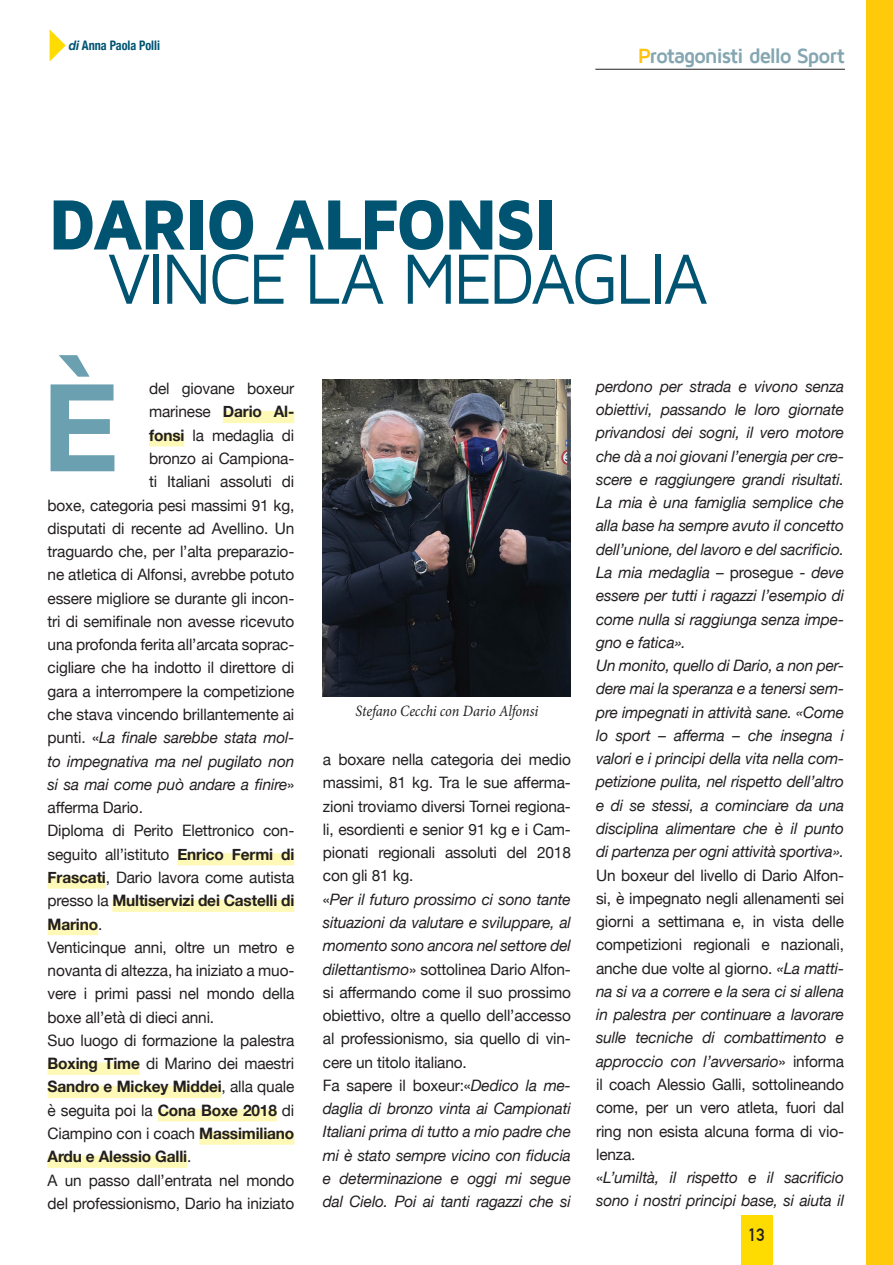
<style>
.page{position:relative;width:893px;height:1265px;background:#fff}
.page>*{position:absolute;margin:0;border:0;box-sizing:border-box;transform-origin:0 0}
.t1{font:700 121.62px "Helvetica Neue";color:#6ba0b1}
.t2{font:73.5px "Maven Pro";letter-spacing:-.055em;color:#005471;scale:.95 1}
.t3{font:900 73.5px "Maven Pro";letter-spacing:-.055em;color:#005471;scale:.95 1}
.t4{font:700 21.18px "Maven Pro";letter-spacing:-.065em;color:#84a6b1}
.t5{font:700 17.5px "DIN Alternate";color:#231f20}
.t6{font:15.75px/23.3px "Helvetica Neue";letter-spacing:-.01em;color:#231f20}
.t7{font:italic 15.75px/23.3px "Helvetica Neue";letter-spacing:-.01em;color:#231f20}
.t8{font:700 15.75px "Helvetica Neue";letter-spacing:-.01em;color:#231f20}
.t9{font:italic 15.75px "Minion Pro";letter-spacing:-.01em;color:#231f20;scale:.91 1}
.t10{font:700 condensed 13.12px "Helvetica Neue";color:#005471;scale:.93 1}
.s1{font-style:italic;font-stretch:normal}
.s2{color:#fec210}
.s3{font-weight:700}
.s4{font-style:normal}
.s5{font-weight:400}
.s6{font-style:italic}
</style>
<div class="page">
<hr style="left:595px;top:69px;width:250px;height:1px;background:#231f20">
<div style="left:741px;top:1215px;width:31px;height:50px;background:#ffdc01"></div>
<svg style="left:50px;top:29px;width:16px;height:32px"></svg>
<div style="left:867px;top:0;width:26px;height:1265px;background:#feca0a"></div>
<div style="left:223px;top:411px;width:71px;height:12px;background:#fff9b8"></div>
<div style="left:149px;top:434px;width:35px;height:12px;background:#fff9b8"></div>
<div style="left:177px;top:853px;width:117px;height:12px;background:#fff9b8"></div>
<div style="left:48px;top:876px;width:58px;height:13px;background:#fff9b8"></div>
<div style="left:112px;top:900px;width:182px;height:12px;background:#fff9b8"></div>
<div style="left:48px;top:923px;width:50px;height:12px;background:#fff9b8"></div>
<div style="left:48px;top:1063px;width:92px;height:12px;background:#fff9b8"></div>
<div style="left:48px;top:1086px;width:174px;height:12px;background:#fff9b8"></div>
<div style="left:158px;top:1109px;width:119px;height:12px;background:#fff9b8"></div>
<div style="left:199px;top:1132px;width:95px;height:13px;background:#fff9b8"></div>
<div style="left:48px;top:1156px;width:139px;height:12px;background:#fff9b8"></div>
<img style="left:323px;top:379px;width:248px;height:318px">
<p class="t10" style="left:69px;top:34px;width:100px"><span class="s1">di</span> Anna Paola Polli</p>
<h3 class="t4" style="left:638px;top:45px;width:209px"><span class="s2">P</span>rotagonisti dello Sport</h3>
<h2 class="t3" style="left:48px;top:185px;width:538px">DARIO ALFONSI</h2>
<h2 class="t2" style="left:108px;top:241px;width:634px">VINCE LA MEDAGLIA</h2>
<h1 class="t1" style="left:42px;top:332px;width:78px">È</h1>
<p class="t6" style="left:149px;top:378px;width:147px">del giovane boxeur</p>
<p class="t6" style="left:149px;top:401px;width:147px">marinese <span class="s3">Dario Al-</span></p>
<p class="t6" style="left:149px;top:424px;width:147px"><span class="s3">fonsi</span> la medaglia di</p>
<p class="t6" style="left:149px;top:448px;width:147px">bronzo ai Campiona-</p>
<p class="t6" style="left:149px;top:471px;width:147px">ti Italiani assoluti di</p>
<p class="t6" style="left:48px;top:494px;width:248px">boxe, categoria pesi massimi 91 kg,</p>
<p class="t6" style="left:48px;top:517px;width:248px">disputati di recente ad Avellino. Un</p>
<p class="t6" style="left:48px;top:541px;width:248px">traguardo che, per l’alta preparazio-</p>
<p class="t6" style="left:48px;top:564px;width:248px">ne atletica di Alfonsi, avrebbe potuto</p>
<p class="t6" style="left:48px;top:587px;width:248px">essere migliore se durante gli incon-</p>
<p class="t6" style="left:48px;top:611px;width:248px">tri di semifinale non avesse ricevuto</p>
<p class="t6" style="left:48px;top:634px;width:248px">una profonda ferita all’arcata soprac-</p>
<p class="t6" style="left:48px;top:657px;width:248px">cigliare che ha indotto il direttore di</p>
<p class="t6" style="left:48px;top:680px;width:248px">gara a interrompere la competizione</p>
<p class="t6" style="left:48px;top:704px;width:248px">che stava vincendo brillantemente ai</p>
<p class="t7" style="left:48px;top:727px;width:248px"><span class="s4">punti. «</span>La finale sarebbe stata mol-</p>
<p class="t7" style="left:48px;top:750px;width:248px">to impegnativa ma nel pugilato non</p>
<p class="t7" style="left:48px;top:774px;width:248px">si sa mai come può andare a finire<span class="s4">»</span></p>
<p class="t6" style="left:48px;top:797px;width:97px">afferma Dario.</p>
<p class="t6" style="left:48px;top:820px;width:248px">Diploma di Perito Elettronico con-</p>
<p class="t6" style="left:48px;top:843px;width:248px">seguito all’istituto <span class="s3">Enrico Fermi di</span></p>
<p class="t6" style="left:48px;top:867px;width:248px"><span class="s3">Frascati</span>, Dario lavora come autista</p>
<p class="t8" style="left:48px;top:888px;width:248px"><span class="s5">presso la</span> Multiservizi dei Castelli di</p>
<p class="t8" style="left:48px;top:912px;width:56px">Marino<span class="s5">.</span></p>
<p class="t6" style="left:48px;top:936px;width:248px">Venticinque anni, oltre un metro e</p>
<p class="t6" style="left:48px;top:960px;width:248px">novanta di altezza, ha iniziato a muo-</p>
<p class="t6" style="left:48px;top:983px;width:248px">vere i primi passi nel mondo della</p>
<p class="t6" style="left:48px;top:1006px;width:168px">boxe all’età di dieci anni.</p>
<p class="t6" style="left:48px;top:1030px;width:248px">Suo luogo di formazione la palestra</p>
<p class="t6" style="left:48px;top:1053px;width:248px"><span class="s3">Boxing Time</span> di Marino dei maestri</p>
<p class="t8" style="left:48px;top:1074px;width:248px">Sandro e Mickey Middei<span class="s5">, alla quale</span></p>
<p class="t6" style="left:48px;top:1099px;width:248px">è seguita poi la <span class="s3">Cona Boxe 2018</span> di</p>
<p class="t6" style="left:48px;top:1123px;width:248px">Ciampino con i coach <span class="s3">Massimiliano</span></p>
<p class="t8" style="left:48px;top:1144px;width:145px">Ardu e Alessio Galli<span class="s5">.</span></p>
<p class="t6" style="left:48px;top:1169px;width:248px">A un passo dall’entrata nel mondo</p>
<p class="t6" style="left:48px;top:1192px;width:248px">del professionismo, Dario ha iniziato</p>
<p class="t9" style="left:356px;top:700px;width:202px">Stefano Cecchi con Dario Alfonsi</p>
<p class="t6" style="left:323px;top:749px;width:250px">a boxare nella categoria dei medio massimi, 81 kg. Tra le sue afferma&shy;zioni troviamo diversi Tornei regiona&shy;li, esordienti e senior 91 kg e i Cam&shy;pionati regionali assoluti del 2018 con gli 81 kg.<br>«<span class="s6">Per il futuro prossimo ci sono tante situazioni da valutare e sviluppare, al momento sono ancora nel settore del dilettantismo</span>» sottolinea Dario Alfon&shy;si affermando come il suo prossimo obiettivo, oltre a quello dell’accesso al professionismo, sia quello di vin&shy;cere un titolo italiano.<br>Fa sapere il boxeur:«<span class="s6">Dedico la me&shy;daglia di bronzo vinta ai Campionati Italiani prima di tutto a mio padre che mi è stato sempre vicino con fiducia e determinazione e oggi mi segue dal Cielo. Poi ai tanti ragazzi che si</span></p>
<p class="t7" style="left:596px;top:375px;width:250px">perdono per strada e vivono senza obiettivi, passando le loro giornate privandosi dei sogni, il vero motore che dà a noi giovani l’energia per cre&shy;scere e raggiungere grandi risultati.<br>La mia è una famiglia semplice che alla base ha sempre avuto il concetto dell’unione, del lavoro e del sacrificio.<br>La mia medaglia <span class="s4">– prosegue -</span> deve essere per tutti i ragazzi l’esempio di come nulla si raggiunga senza impe&shy;gno e fatica».<br>Un monito, quello di Dario, a non per&shy;dere mai la speranza e a tenersi sem&shy;pre impegnati in attività sane. «Come lo sport – afferma – che insegna i valori e i principi della vita nella com&shy;petizione pulita, nel rispetto dell’altro e di se stessi, a cominciare da una disciplina alimentare che è il punto di partenza per ogni attività sportiva».</p>
<p class="t6" style="left:596px;top:864px;width:250px">Un boxeur del livello di Dario Alfon&shy;si, è impegnato negli allenamenti sei giorni a settimana e, in vista delle competizioni regionali e nazionali, anche due volte al giorno. <span class="s6">«La matti&shy;na si va a correre e la sera ci si allena in palestra per continuare a lavorare sulle tecniche di combattimento e approccio con l’avversario</span>» informa il coach Alessio Galli, sottolineando come, per un vero atleta, fuori dal ring non esista alcuna forma di vio&shy;lenza.<br>«<span class="s6">L’umiltà, il rispetto e il sacrificio sono i nostri principi base, si aiuta il</span></p>
<p class="t5" style="left:748px;top:1222px;width:18px">13</p>
</div>
